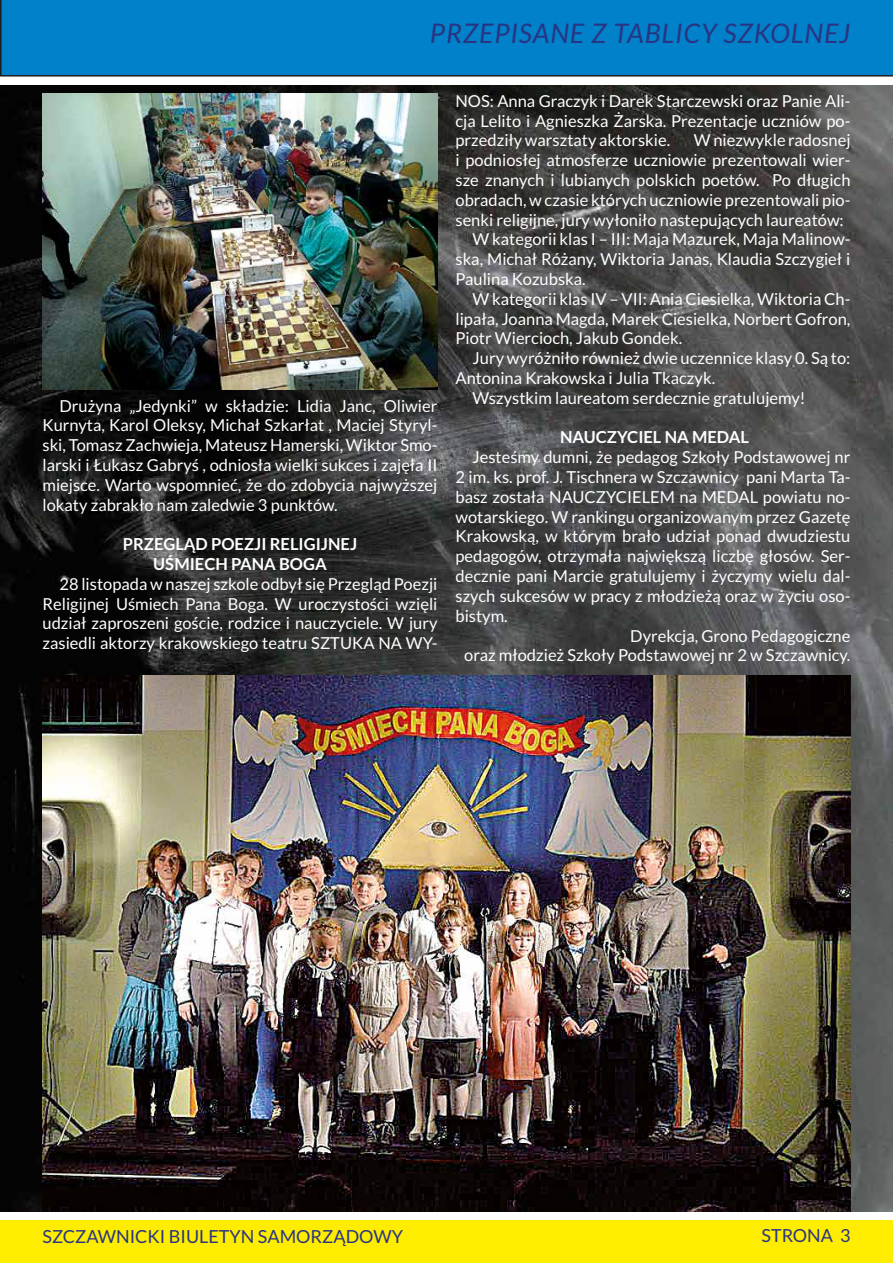
<style>
.page{position:relative;width:893px;height:1263px;background:#fff}
.page>*{position:absolute;margin:0;border:0;box-sizing:border-box;transform-origin:0 0}
.t1{font:italic 27px "Lato";letter-spacing:.03em;color:#283583}
.t2{font:18px "Lato";color:#283583}
.t3{font:16.5px/19.8px "Lato";color:#fff;text-align:justify}
.t4{font:700 16.5px/19.8px "Lato";color:#fff;text-align:center}
</style>
<div class="page">
<div style="left:0;top:1220px;width:893px;height:43px;background:#ffed00"></div>
<img style="left:0;top:85px;width:893px;height:1127px">
<div style="left:0;top:0;width:893px;height:77px;background:#0081c9"></div>
<img style="left:43px;top:94px;width:394px;height:296px">
<img style="left:43px;top:675px;width:807px;height:537px">
<h1 class="t1" style="left:430px;top:18px;width:422px">PRZEPISANE Z TABLICY SZKOLNEJ</h1>
<p class="t3" style="left:43px;top:396px;width:396px;text-indent:17px">Drużyna „Jedynki” w składzie: Lidia Janc, Oliwier Kurnyta, Karol Oleksy, Michał Szkarłat , Maciej Styryl&shy;ski, Tomasz Zachwieja, Mateusz Hamerski, Wiktor Smo&shy;larski i Łukasz Gabryś , odniosła wielki sukces i zajęła II miejsce. Warto wspomnieć, że do zdobycia najwyższej lokaty zabrakło nam zaledwie 3 punktów.</p>
<p class="t4" style="left:123px;top:534px;width:236px">PRZEGLĄD POEZJI RELIGIJNEJ<br>UŚMIECH PANA BOGA</p>
<p class="t3" style="left:43px;top:574px;width:396px;text-indent:17px">28 listopada w naszej szkole odbył się Przegląd Poezji Religijnej Uśmiech Pana Boga. W uroczystości wzięli udział zaproszeni goście, rodzice i nauczyciele. W jury zasiedli aktorzy krakowskiego teatru SZTUKA NA WY-</p>
<p class="t3" style="left:455px;top:91px;width:396px">NOS: Anna Graczyk i Darek Starczewski oraz Panie Ali&shy;cja Lelito i Agnieszka Żarska. Prezentacje uczniów po&shy;przedziły warsztaty aktorskie.</p>
<p class="t3" style="left:694px;top:130px;width:158px">W niezwykle radosnej</p>
<p class="t3" style="left:455px;top:150px;width:396px">i podniosłej atmosferze uczniowie prezentowali wier-</p>
<p class="t3" style="left:455px;top:170px;width:396px">sze znanych i lubianych polskich poetów. Po długich</p>
<p class="t3" style="left:455px;top:190px;width:396px">obradach, w czasie których uczniowie prezentowali pio-</p>
<p class="t3" style="left:455px;top:210px;width:390px">senki religijne, jury wyłoniło nastepujących laureatów:</p>
<p class="t3" style="left:472px;top:229px;width:379px">W kategorii klas I – III: Maja Mazurek, Maja Malinow-</p>
<p class="t3" style="left:455px;top:249px;width:396px">ska, Michał Różany, Wiktoria Janas, Klaudia Szczygieł i</p>
<p class="t3" style="left:455px;top:269px;width:132px">Paulina Kozubska.</p>
<p class="t3" style="left:472px;top:289px;width:379px">W kategorii klas IV – VII: Ania Ciesielka, Wiktoria Ch-</p>
<p class="t3" style="left:455px;top:309px;width:396px">lipała, Joanna Magda, Marek Ciesielka, Norbert Gofron,</p>
<p class="t3" style="left:455px;top:328px;width:228px">Piotr Wiercioch, Jakub Gondek.</p>
<p class="t3" style="left:472px;top:348px;width:379px">Jury wyróżniło również dwie uczennice klasy 0. Są to:</p>
<p class="t3" style="left:455px;top:368px;width:261px">Antonina Krakowska i Julia Tkaczyk.</p>
<p class="t3" style="left:472px;top:388px;width:335px">Wszystkim laureatom serdecznie gratulujemy!</p>
<p class="t4" style="left:560px;top:427px;width:190px">NAUCZYCIEL NA MEDAL</p>
<p class="t3" style="left:472px;top:447px;width:379px">Jesteśmy dumni, że pedagog Szkoły Podstawowej nr</p>
<p class="t3" style="left:455px;top:467px;width:396px">2 im. ks. prof. J. Tischnera w Szczawnicy pani Marta Ta-</p>
<p class="t3" style="left:455px;top:487px;width:396px">basz została NAUCZYCIELEM na MEDAL powiatu no-</p>
<p class="t3" style="left:455px;top:507px;width:396px">wotarskiego. W rankingu organizowanym przez Gazetę</p>
<p class="t3" style="left:455px;top:526px;width:396px">Krakowską, w którym brało udział ponad dwudziestu</p>
<p class="t3" style="left:455px;top:546px;width:396px">pedagogów, otrzymała największą liczbę głosów. Ser-</p>
<p class="t3" style="left:455px;top:566px;width:396px">decznie pani Marcie gratulujemy i życzymy wielu dal-</p>
<p class="t3" style="left:455px;top:586px;width:396px">szych sukcesów w pracy z młodzieżą oraz w życiu oso-</p>
<p class="t3" style="left:455px;top:606px;width:54px">bistym.</p>
<p class="t3" style="left:630px;top:625px;width:222px">Dyrekcja, Grono Pedagogiczne</p>
<p class="t3" style="left:464px;top:645px;width:388px">oraz młodzież Szkoły Podstawowej nr 2 w Szczawnicy.</p>
<p class="t2" style="left:43px;top:1226px;width:362px">SZCZAWNICKI BIULETYN SAMORZĄDOWY</p>
<p class="t2" style="left:761px;top:1225px;width:90px">STRONA 3</p>
</div>
